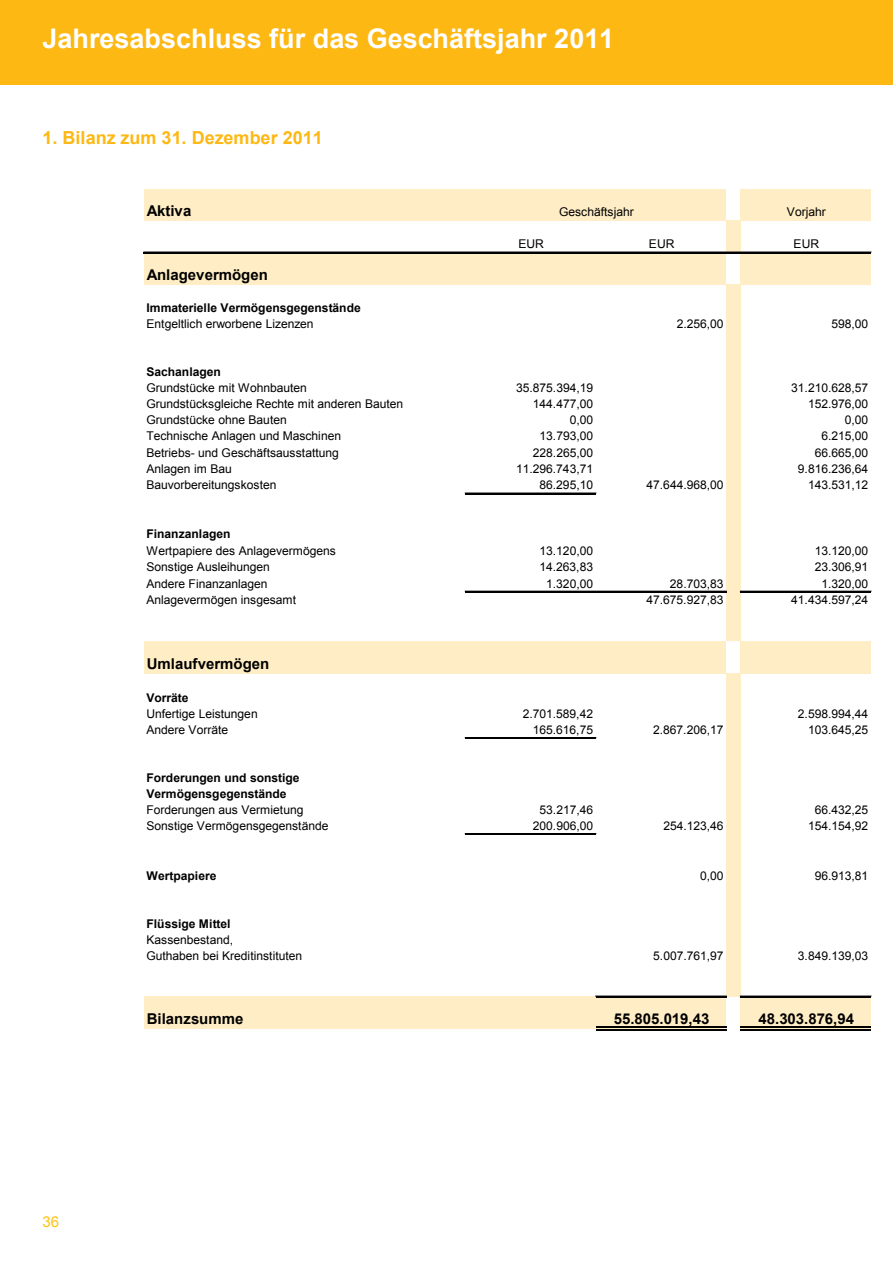
<style>
.page{position:relative;width:893px;height:1263px;background:#fff}
.page>*{position:absolute;margin:0;border:0;box-sizing:border-box;transform-origin:0 0}
.t1{font:700 27px "Arial";color:#fff}
.t2{font:700 18px "Arial";color:#fdb813}
.t3{font:15px "Arial";color:#fec30f}
.t4{font:700 14.85px "Arial";color:#000}
.t5{font:12px/16px "Arial";letter-spacing:-.005em;color:#000}
.t6{font:700 12px/16px "Arial";color:#000}
</style>
<div class="page">
<div style="left:145px;top:189px;width:581px;height:32px;background:#ffeec5"></div>
<div style="left:740px;top:189px;width:131px;height:32px;background:#ffeec5"></div>
<div style="left:726px;top:221px;width:15px;height:16px;background:#ffeec5"></div>
<div style="left:726px;top:237px;width:15px;height:16px;background:#ffeec5"></div>
<div style="left:145px;top:253px;width:581px;height:32px;background:#ffeec5"></div>
<div style="left:740px;top:253px;width:131px;height:32px;background:#ffeec5"></div>
<div style="left:726px;top:285px;width:15px;height:16px;background:#ffeec5"></div>
<div style="left:726px;top:301px;width:15px;height:16px;background:#ffeec5"></div>
<div style="left:726px;top:317px;width:15px;height:16px;background:#ffeec5"></div>
<div style="left:726px;top:333px;width:15px;height:16px;background:#ffeec5"></div>
<div style="left:726px;top:349px;width:15px;height:16px;background:#ffeec5"></div>
<div style="left:726px;top:365px;width:15px;height:16px;background:#ffeec5"></div>
<div style="left:726px;top:381px;width:15px;height:16px;background:#ffeec5"></div>
<div style="left:726px;top:397px;width:15px;height:16px;background:#ffeec5"></div>
<div style="left:726px;top:413px;width:15px;height:16px;background:#ffeec5"></div>
<div style="left:726px;top:429px;width:15px;height:16px;background:#ffeec5"></div>
<div style="left:726px;top:445px;width:15px;height:16px;background:#ffeec5"></div>
<div style="left:726px;top:461px;width:15px;height:16px;background:#ffeec5"></div>
<div style="left:726px;top:477px;width:15px;height:17px;background:#ffeec5"></div>
<div style="left:726px;top:494px;width:15px;height:16px;background:#ffeec5"></div>
<div style="left:726px;top:510px;width:15px;height:17px;background:#ffeec5"></div>
<div style="left:726px;top:526px;width:15px;height:17px;background:#ffeec5"></div>
<div style="left:726px;top:543px;width:15px;height:16px;background:#ffeec5"></div>
<div style="left:726px;top:559px;width:15px;height:17px;background:#ffeec5"></div>
<div style="left:726px;top:575px;width:15px;height:17px;background:#ffeec5"></div>
<div style="left:726px;top:592px;width:15px;height:16px;background:#ffeec5"></div>
<div style="left:726px;top:608px;width:15px;height:17px;background:#ffeec5"></div>
<div style="left:726px;top:624px;width:15px;height:17px;background:#ffeec5"></div>
<div style="left:145px;top:641px;width:581px;height:33px;background:#ffeec5"></div>
<div style="left:740px;top:641px;width:131px;height:33px;background:#ffeec5"></div>
<div style="left:726px;top:674px;width:15px;height:16px;background:#ffeec5"></div>
<div style="left:726px;top:690px;width:15px;height:16px;background:#ffeec5"></div>
<div style="left:726px;top:706px;width:15px;height:16px;background:#ffeec5"></div>
<div style="left:726px;top:722px;width:15px;height:16px;background:#ffeec5"></div>
<div style="left:726px;top:738px;width:15px;height:16px;background:#ffeec5"></div>
<div style="left:726px;top:754px;width:15px;height:16px;background:#ffeec5"></div>
<div style="left:726px;top:770px;width:15px;height:16px;background:#ffeec5"></div>
<div style="left:726px;top:786px;width:15px;height:16px;background:#ffeec5"></div>
<div style="left:726px;top:802px;width:15px;height:16px;background:#ffeec5"></div>
<div style="left:726px;top:818px;width:15px;height:16px;background:#ffeec5"></div>
<div style="left:726px;top:834px;width:15px;height:19px;background:#ffeec5"></div>
<div style="left:726px;top:853px;width:15px;height:16px;background:#ffeec5"></div>
<div style="left:726px;top:869px;width:15px;height:16px;background:#ffeec5"></div>
<div style="left:726px;top:885px;width:15px;height:16px;background:#ffeec5"></div>
<div style="left:726px;top:901px;width:15px;height:16px;background:#ffeec5"></div>
<div style="left:726px;top:917px;width:15px;height:16px;background:#ffeec5"></div>
<div style="left:726px;top:933px;width:15px;height:16px;background:#ffeec5"></div>
<div style="left:726px;top:949px;width:15px;height:16px;background:#ffeec5"></div>
<div style="left:726px;top:965px;width:15px;height:16px;background:#ffeec5"></div>
<div style="left:726px;top:981px;width:15px;height:16px;background:#ffeec5"></div>
<div style="left:145px;top:997px;width:581px;height:32px;background:#ffeec5"></div>
<div style="left:740px;top:997px;width:131px;height:32px;background:#ffeec5"></div>
<hr style="left:465px;top:591px;width:261px;height:1px;background:#000">
<hr style="left:596px;top:996px;width:130px;height:1px;background:#000">
<hr style="left:596px;top:1026px;width:130px;height:2px;background:#000">
<hr style="left:596px;top:1029px;width:130px;height:2px;background:#000">
<hr style="left:144px;top:252px;width:727px;height:1px;background:#000">
<hr style="left:465px;top:493px;width:131px;height:1px;background:#000">
<hr style="left:740px;top:591px;width:131px;height:1px;background:#000">
<hr style="left:465px;top:737px;width:131px;height:1px;background:#000">
<hr style="left:465px;top:738px;width:131px;height:1px;background:#000">
<hr style="left:465px;top:833px;width:131px;height:2px;background:#000">
<hr style="left:740px;top:996px;width:131px;height:1px;background:#000">
<hr style="left:740px;top:1026px;width:131px;height:2px;background:#000">
<hr style="left:740px;top:1029px;width:131px;height:2px;background:#000">
<div style="left:0;top:0;width:893px;height:85px;background:#fdb813"></div>
<h1 class="t1" style="left:43px;top:20px;width:573px">Jahresabschluss für das Geschäftsjahr 2011</h1>
<h2 class="t2" style="left:42px;top:126px;width:282px">1. Bilanz zum 31. Dezember 2011</h2>
<p class="t4" style="left:147px;top:201px;width:46px">Aktiva</p>
<p class="t5" style="left:559px;top:204px;width:76px">Geschäftsjahr</p>
<p class="t5" style="left:787px;top:204px;width:40px">Vorjahr</p>
<p class="t4" style="left:147px;top:265px;width:123px">Anlagevermögen</p>
<p class="t5" style="left:518px;top:236px;width:27px">EUR</p>
<p class="t5" style="left:649px;top:236px;width:27px">EUR</p>
<p class="t5" style="left:794px;top:236px;width:27px">EUR</p>
<p class="t6" style="left:146px;top:301px;width:216px">Immaterielle Vermögensgegenstände</p>
<p class="t5" style="left:146px;top:316px;width:169px">Entgeltlich erworbene Lizenzen</p>
<p class="t5" style="left:677px;top:316px;width:48px">2.256,00</p>
<p class="t5" style="left:831px;top:316px;width:38px">598,00</p>
<p class="t6" style="left:146px;top:364px;width:76px">Sachanlagen</p>
<p class="t5" style="left:146px;top:380px;width:162px">Grundstücke mit Wohnbauten</p>
<p class="t5" style="left:516px;top:380px;width:79px">35.875.394,19</p>
<p class="t5" style="left:791px;top:380px;width:79px">31.210.628,57</p>
<p class="t5" style="left:146px;top:396px;width:258px">Grundstücksgleiche Rechte mit anderen Bauten</p>
<p class="t5" style="left:533px;top:396px;width:62px">144.477,00</p>
<p class="t5" style="left:808px;top:396px;width:62px">152.976,00</p>
<p class="t5" style="left:146px;top:412px;width:142px">Grundstücke ohne Bauten</p>
<p class="t5" style="left:570px;top:412px;width:25px">0,00</p>
<p class="t5" style="left:845px;top:412px;width:25px">0,00</p>
<p class="t5" style="left:146px;top:428px;width:196px">Technische Anlagen und Maschinen</p>
<p class="t5" style="left:540px;top:428px;width:55px">13.793,00</p>
<p class="t5" style="left:821px;top:428px;width:48px">6.215,00</p>
<p class="t5" style="left:146px;top:445px;width:194px">Betriebs- und Geschäftsausstattung</p>
<p class="t5" style="left:533px;top:445px;width:62px">228.265,00</p>
<p class="t5" style="left:815px;top:445px;width:55px">66.665,00</p>
<p class="t5" style="left:146px;top:461px;width:87px">Anlagen im Bau</p>
<p class="t5" style="left:516px;top:461px;width:79px">11.296.743,71</p>
<p class="t5" style="left:798px;top:461px;width:72px">9.816.236,64</p>
<p class="t5" style="left:146px;top:477px;width:132px">Bauvorbereitungskosten</p>
<p class="t5" style="left:540px;top:477px;width:55px">86.295,10</p>
<p class="t5" style="left:646px;top:477px;width:79px">47.644.968,00</p>
<p class="t5" style="left:808px;top:477px;width:62px">143.531,12</p>
<p class="t6" style="left:146px;top:527px;width:86px">Finanzanlagen</p>
<p class="t5" style="left:146px;top:543px;width:191px">Wertpapiere des Anlagevermögens</p>
<p class="t5" style="left:540px;top:543px;width:55px">13.120,00</p>
<p class="t5" style="left:815px;top:543px;width:55px">13.120,00</p>
<p class="t5" style="left:146px;top:559px;width:125px">Sonstige Ausleihungen</p>
<p class="t5" style="left:539px;top:559px;width:55px">14.263,83</p>
<p class="t5" style="left:815px;top:559px;width:55px">23.306,91</p>
<p class="t5" style="left:146px;top:575px;width:123px">Andere Finanzanlagen</p>
<p class="t5" style="left:546px;top:575px;width:48px">1.320,00</p>
<p class="t5" style="left:670px;top:575px;width:55px">28.703,83</p>
<p class="t5" style="left:821px;top:575px;width:48px">1.320,00</p>
<p class="t5" style="left:146px;top:592px;width:151px">Anlagevermögen insgesamt</p>
<p class="t5" style="left:646px;top:592px;width:79px">47.675.927,83</p>
<p class="t5" style="left:791px;top:592px;width:79px">41.434.597,24</p>
<p class="t4" style="left:147px;top:654px;width:124px">Umlaufvermögen</p>
<p class="t6" style="left:146px;top:690px;width:44px">Vorräte</p>
<p class="t5" style="left:146px;top:706px;width:113px">Unfertige Leistungen</p>
<p class="t5" style="left:523px;top:706px;width:72px">2.701.589,42</p>
<p class="t5" style="left:798px;top:706px;width:72px">2.598.994,44</p>
<p class="t5" style="left:146px;top:722px;width:83px">Andere Vorräte</p>
<p class="t5" style="left:533px;top:722px;width:62px">165.616,75</p>
<p class="t5" style="left:653px;top:722px;width:72px">2.867.206,17</p>
<p class="t5" style="left:808px;top:722px;width:62px">103.645,25</p>
<p class="t6" style="left:146px;top:770px;width:155px">Forderungen und sonstige<br>Vermögensgegenstände</p>
<p class="t5" style="left:146px;top:802px;width:158px">Forderungen aus Vermietung</p>
<p class="t5" style="left:540px;top:802px;width:55px">53.217,46</p>
<p class="t5" style="left:815px;top:802px;width:55px">66.432,25</p>
<p class="t5" style="left:146px;top:818px;width:184px">Sonstige Vermögensgegenstände</p>
<p class="t5" style="left:533px;top:818px;width:62px">200.906,00</p>
<p class="t5" style="left:663px;top:818px;width:62px">254.123,46</p>
<p class="t5" style="left:808px;top:818px;width:62px">154.154,92</p>
<p class="t6" style="left:146px;top:869px;width:72px">Wertpapiere</p>
<p class="t5" style="left:700px;top:868px;width:25px">0,00</p>
<p class="t5" style="left:815px;top:868px;width:55px">96.913,81</p>
<p class="t6" style="left:146px;top:916px;width:86px">Flüssige Mittel</p>
<p class="t5" style="left:146px;top:932px;width:157px">Kassenbestand,<br>Guthaben bei Kreditinstituten</p>
<p class="t5" style="left:653px;top:948px;width:72px">5.007.761,97</p>
<p class="t5" style="left:798px;top:948px;width:72px">3.849.139,03</p>
<p class="t3" style="left:43px;top:1212px;width:18px">36</p>
<p class="t4" style="left:147px;top:1009px;width:98px">Bilanzsumme</p>
<p class="t4" style="left:614px;top:1009px;width:97px">55.805.019,43</p>
<p class="t4" style="left:759px;top:1009px;width:97px">48.303.876,94</p>
</div>
